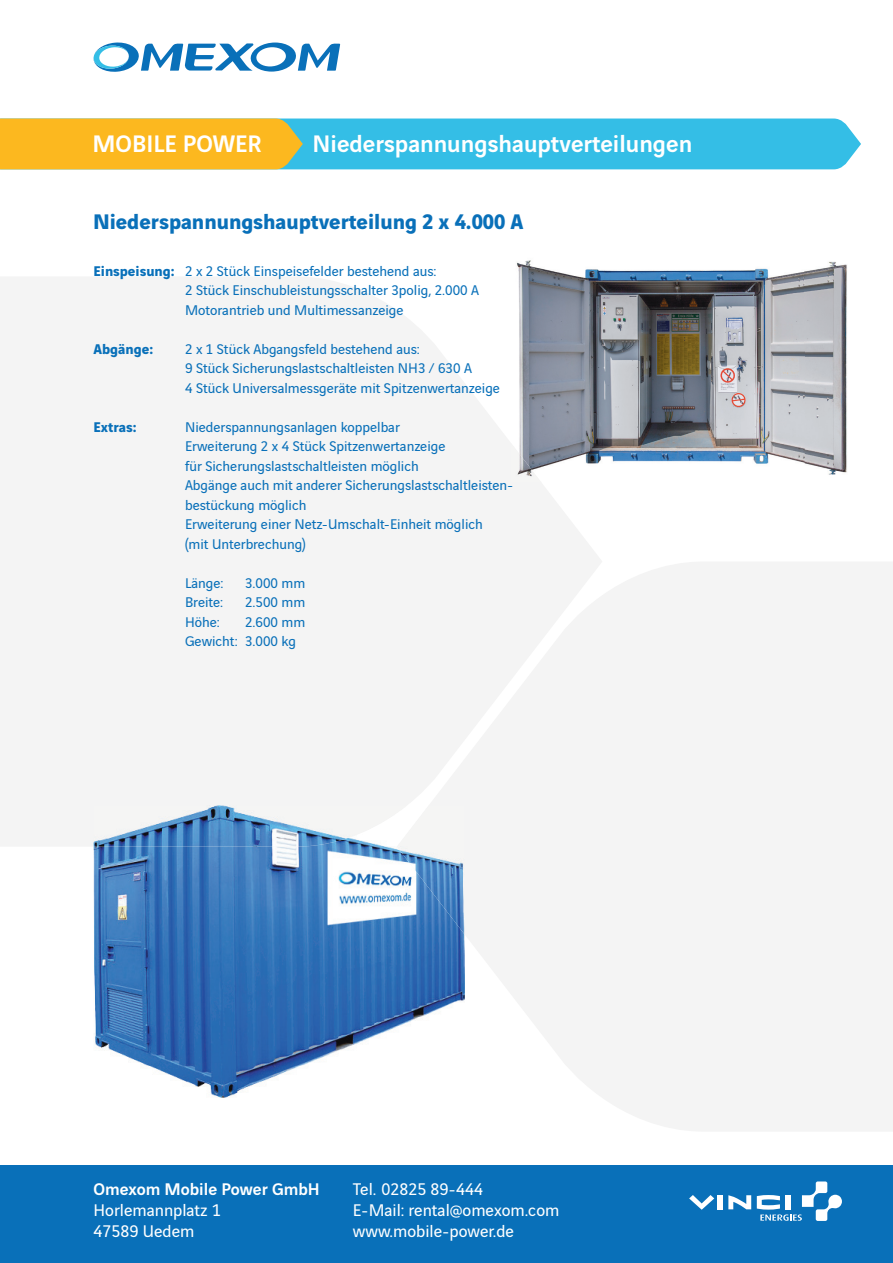
<style>
.page{position:relative;width:893px;height:1263px;background:#fff}
.page>*{position:absolute;margin:0;border:0;box-sizing:border-box;transform-origin:0 0}
.t1{font:500 25.5px "Vinci Sans";color:#fff}
.t2{font:700 22.5px "Vinci Sans";color:#0970b9}
.t3{font:18px/21px "Vinci Sans";color:#fff}
.t4{font:500 18px "Vinci Sans";color:#fff}
.t5{font:15px/19.5px "Vinci Sans";color:#0970b9}
.t6{font:700 15px "Vinci Sans";color:#0970b9}
.s1{font-weight:700}
</style>
<div class="page">
<div style="left:0;top:277px;width:601px;height:570px;background:#f4f4f4"></div>
<svg style="left:397px;top:561px;width:496px;height:570px;fill:#f4f4f4"></svg>
<img style="left:510px;top:260px;width:337px;height:223px">
<img style="left:510px;top:442px;width:32px;height:41px">
<svg style="left:93px;top:42px;width:247px;height:30px"></svg>
<svg style="left:0;top:119px;width:861px;height:50px;background:#7abca2"></svg>
<div style="left:0;top:1165px;width:893px;height:98px;background:#0970b9"></div>
<div style="left:718px;top:1195px;width:5px;height:14px;background:#fff"></div>
<svg style="left:728px;top:1195px;width:23px;height:14px"></svg>
<svg style="left:689px;top:1195px;width:25px;height:15px"></svg>
<svg style="left:757px;top:1181px;width:85px;height:40px"></svg>
<img style="left:94px;top:847px;width:371px;height:251px">
<img style="left:94px;top:805px;width:303px;height:42px">
<img style="left:397px;top:805px;width:68px;height:130px">
<h1 class="t1" style="left:92px;top:124px;width:171px">MOBILE POWER</h1>
<h1 class="t1" style="left:313px;top:124px;width:381px">Niederspannungshauptverteilungen</h1>
<h2 class="t2" style="left:94px;top:204px;width:432px">Niederspannungshauptverteilung 2 x 4.000 A</h2>
<p class="t5" style="left:185px;top:260px;width:296px;text-indent:-91px"><span class="s1">Einspeisung:</span> 2 x 2 Stück Einspeisefelder bestehend aus:<br>2 Stück Einschubleistungsschalter 3polig, 2.000 A<br>Motorantrieb und Multimessanzeige</p>
<p class="t6" style="left:94px;top:337px;width:61px">Abgänge:</p>
<p class="t5" style="left:185px;top:338px;width:316px">2 x 1 Stück Abgangsfeld bestehend aus:<br>9 Stück Sicherungslastschaltleisten NH3 / 630 A<br>4 Stück Universalmessgeräte mit Spitzenwertanzeige</p>
<p class="t6" style="left:94px;top:415px;width:45px">Extras:</p>
<p class="t5" style="left:185px;top:416px;width:330px">Niederspannungsanlagen koppelbar<br>Erweiterung 2 x 4 Stück Spitzenwertanzeige<br>für Sicherungslastschaltleisten möglich<br>Abgänge auch mit anderer Sicherungslastschaltleisten&shy;bestückung möglich<br>Erweiterung einer Netz-Umschalt-Einheit möglich<br>(mit Unterbrechung)</p>
<p class="t5" style="left:185px;top:572px;width:40px">Länge:</p>
<p class="t5" style="left:245px;top:572px;width:62px">3.000 mm</p>
<p class="t5" style="left:185px;top:591px;width:40px">Breite:</p>
<p class="t5" style="left:245px;top:591px;width:62px">2.500 mm</p>
<p class="t5" style="left:185px;top:611px;width:36px">Höhe:</p>
<p class="t5" style="left:185px;top:611px;width:122px;text-indent:60px">2.600 mm<br>Gewicht: 3.000 kg</p>
<p class="t4" style="left:94px;top:1175px;width:228px">Omexom Mobile Power GmbH</p>
<p class="t3" style="left:94px;top:1198px;width:129px">Horlemannplatz 1<br>47589 Uedem</p>
<p class="t3" style="left:353px;top:1177px;width:208px">Tel. 02825 89-444<br>E-Mail: rental@omexom.com www.mobile-power.de</p>
</div>
